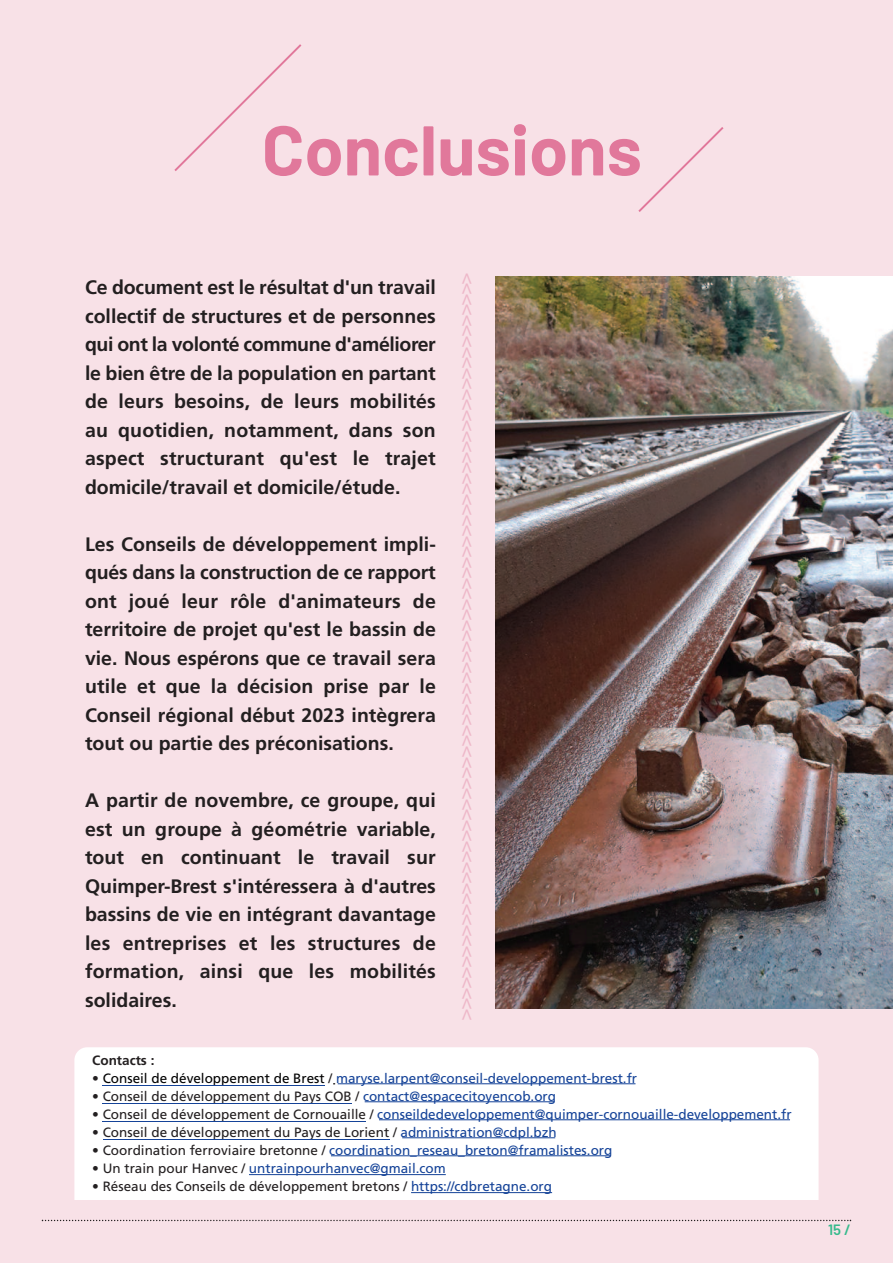
<style>
.page{position:relative;width:893px;height:1263px;background:#f8e1e7}
.page>*{position:absolute;margin:0;border:0;box-sizing:border-box;transform-origin:0 0}
.t1{font:700 70.2px "Barlow";color:#e1789b}
.t2{font:700 19.5px/28.5px "Frutiger";color:#231f20;text-align:justify}
.t3{font:18px "Helvetica";color:#eeb8c9}
.t4{font:600 15px "Barlow";color:#36ba8c}
.t5{font:13.5px "Frutiger";color:#154398}
.t6{font:13.5px "Frutiger";color:#231f20}
.t7{font:700 13.5px "Frutiger";color:#231f20}
.s1{color:#231f20}
.s2{color:#000}
.s3{color:#154398}
</style>
<div class="page">
<svg style="left:174px;top:44px;width:128px;height:127px"></svg>
<svg style="left:638px;top:127px;width:85px;height:85px"></svg>
<svg style="left:42px;top:1220px;width:809px;height:1px"></svg>
<img style="left:495px;top:276px;width:398px;height:732px">
<div style="left:74px;top:1047px;width:745px;height:165px;background:#fff;border-radius:13px"></div>
<hr style="left:338px;top:1083px;width:297px;height:1px;background:#154398">
<hr style="left:103px;top:1085px;width:222px;height:1px;background:#154398">
<hr style="left:365px;top:1101px;width:189px;height:1px;background:#154398">
<hr style="left:103px;top:1103px;width:249px;height:1px;background:#154398">
<hr style="left:379px;top:1119px;width:411px;height:1px;background:#154398">
<hr style="left:103px;top:1121px;width:263px;height:1px;background:#154398">
<hr style="left:402px;top:1137px;width:153px;height:1px;background:#154398">
<hr style="left:103px;top:1139px;width:286px;height:1px;background:#154398">
<hr style="left:331px;top:1155px;width:280px;height:1px;background:#154398">
<hr style="left:249px;top:1174px;width:197px;height:1px;background:#154398">
<hr style="left:411px;top:1192px;width:141px;height:1px;background:#154398">
<div style="left:43px;top:1200px;width:797px;height:16px;background:#f8e1e7"></div>
<h1 class="t1" style="left:262px;top:107px;width:381px">Conclusions</h1>
<p class="t2" style="left:85px;top:273px;width:352px">Ce document est le résultat d'un travail collectif de structures et de personnes qui ont la volonté commune d'améliorer le bien être de la population en partant de leurs besoins, de leurs mobilités au quotidien, notamment, dans son aspect structurant qu'est le trajet domicile/travail et domicile/étude.</p>
<p class="t2" style="left:85px;top:530px;width:352px">Les Conseils de développement impli&shy;qués dans la construction de ce rapport ont joué leur rôle d'animateurs de territoire de projet qu'est le bassin de vie. Nous espérons que ce travail sera utile et que la décision prise par le Conseil régional début 2023 intègrera tout ou partie des préconisations.</p>
<p class="t2" style="left:85px;top:786px;width:352px">A partir de novembre, ce groupe, qui est un groupe à géométrie variable, tout en continuant le travail sur Quimper-Brest s'intéressera à d'autres bassins de vie en intégrant davantage les entreprises et les structures de formation, ainsi que les mobilités solidaires.</p>
<p class="t3" style="left:451px;top:1020px;width:748px;rotate:-90deg">&gt;&gt;&gt;&gt;&gt;&gt;&gt;&gt;&gt;&gt;&gt;&gt;&gt;&gt;&gt;&gt;&gt;&gt;&gt;&gt;&gt;&gt;&gt;&gt;&gt;&gt;&gt;&gt;&gt;&gt;&gt;&gt;&gt;&gt;&gt;&gt;&gt;&gt;&gt;&gt;&gt;&gt;&gt;&gt;&gt;&gt;&gt;&gt;&gt;&gt;&gt;&gt;&gt;&gt;&gt;&gt;&gt;&gt;&gt;&gt;&gt;&gt;&gt;&gt;&gt;&gt;&gt;&gt;&gt;&gt;&gt;</p>
<p class="t7" style="left:92px;top:1052px;width:64px">Contacts :</p>
<p class="t5" style="left:92px;top:1070px;width:546px"><span class="s1">•</span> <span class="s2">Conseil de développement de Brest</span> <span class="s1">/</span> maryse.larpent@conseil-developpement-brest.fr</p>
<p class="t6" style="left:92px;top:1088px;width:465px">• Conseil de développement du Pays COB / <span class="s3">contact@espacecitoyencob.org</span></p>
<p class="t5" style="left:92px;top:1106px;width:701px"><span class="s1">• Conseil de développement de Cornouaille /</span> conseildedeveloppement@quimper-cornouaille-developpement.fr</p>
<p class="t6" style="left:92px;top:1124px;width:466px">• Conseil de développement du Pays de Lorient / <span class="s3">administration@cdpl.bzh</span></p>
<p class="t5" style="left:92px;top:1142px;width:522px"><span class="s1">• Coordination ferroviaire bretonne /</span> coordination_reseau_breton@framalistes.org</p>
<p class="t5" style="left:92px;top:1160px;width:355px"><span class="s1">• Un train pour Hanvec /</span> untrainpourhanvec@gmail.com</p>
<p class="t6" style="left:92px;top:1178px;width:461px">• Réseau des Conseils de développement bretons / <span class="s3">https://cdbretagne.org</span></p>
<p class="t4" style="left:828px;top:1221px;width:24px">15 /</p>
</div>
